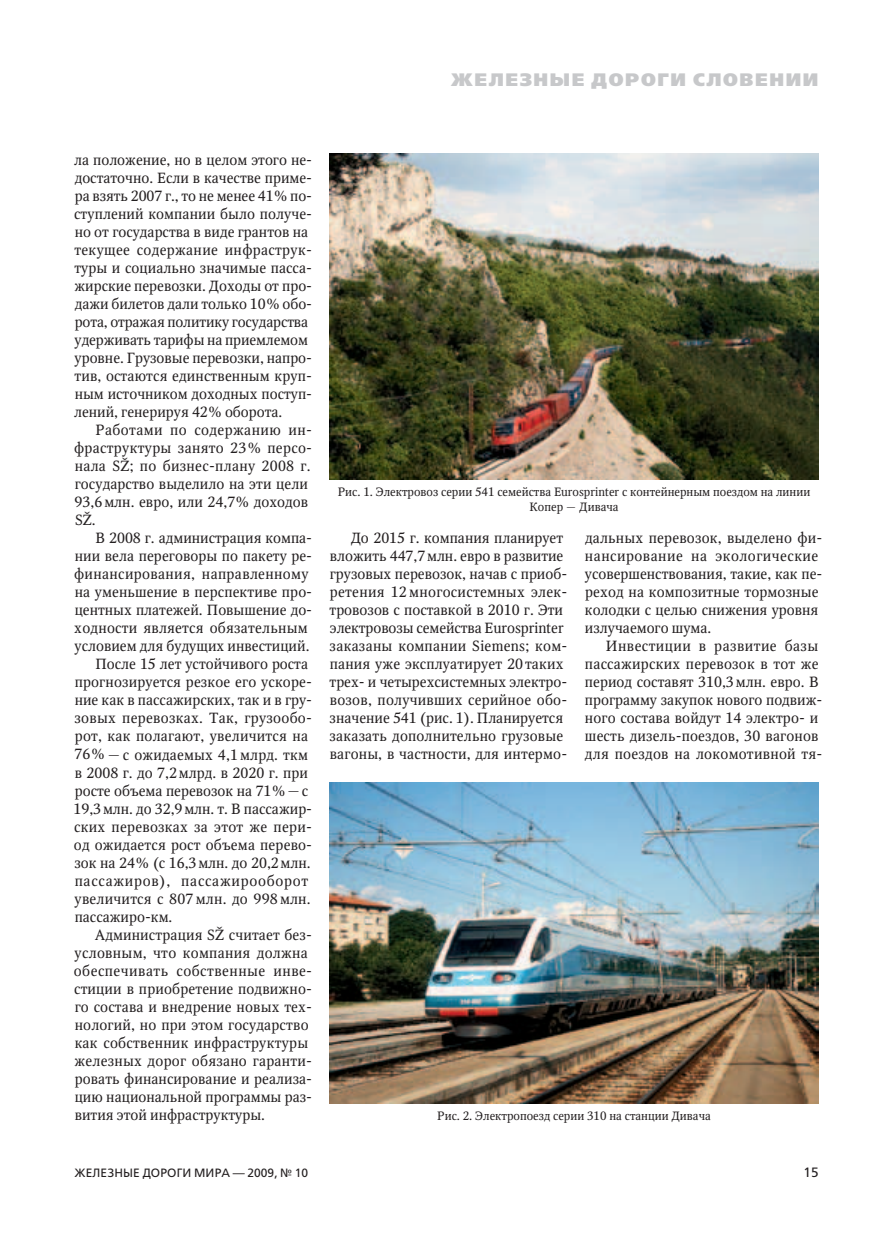
<style>
.page{position:relative;width:893px;height:1234px;background:#fff}
.page>*{position:absolute;margin:0;border:0;box-sizing:border-box;transform-origin:0 0}
.t1{font:800 18px "Free Set";letter-spacing:.09em;color:#c7c8ca}
.t2{font:14.7px/18px "Octava";letter-spacing:.01em;color:#231f20}
.t3{font:14.7px "Octava";letter-spacing:.03em;color:#231f20}
.t4{font:14.7px "Octava";letter-spacing:.05em;color:#231f20}
.t5{font:13.5px "Free Set";color:#231f20}
.t6{font:12px/15px "Octava";color:#231f20;text-align:center}
.t7{font:12px "Free Set";letter-spacing:.01em;color:#231f20}
</style>
<div class="page">
<img style="left:330px;top:153px;width:489px;height:326px">
<img style="left:330px;top:782px;width:489px;height:320px">
<p class="t1" style="left:451px;top:68px;width:369px">Железные дороги Словении</p>
<p class="t2" style="left:74px;top:151px;width:240px">ла положение, но в целом этого не&shy;достаточно. Если в качестве приме&shy;ра взять 2007 г., то не менее 41% по&shy;ступлений компании было получе&shy;но от государства в виде грантов на текущее содержание инфраструк&shy;туры и социально значимые пасса&shy;жирские перевозки. Доходы от про&shy;дажи билетов дали только 10% обо&shy;рота, отражая политику государства удерживать тарифы на приемлемом уровне. Грузовые перевозки, напро&shy;тив, остаются единственным круп&shy;ным источником доходных поступ&shy;лений, генерируя 42% оборота.</p>
<p class="t2" style="left:74px;top:421px;width:240px;text-indent:21px">Работами по содержанию ин&shy;фраструктуры занято 23% персо&shy;нала SŽ; по бизнес-плану 2008 г. государство выделило на эти цели<br>93,6млн. евро, или 24,7% доходов<br>SŽ.</p>
<p class="t2" style="left:96px;top:529px;width:218px">В 2008 г. администрация компа-</p>
<p class="t2" style="left:75px;top:547px;width:239px">нии вела переговоры по пакету ре-</p>
<p class="t2" style="left:74px;top:565px;width:236px">финансирования, направленному</p>
<p class="t2" style="left:75px;top:583px;width:239px">на уменьшение в перспективе про-</p>
<p class="t2" style="left:75px;top:601px;width:239px">центных платежей. Повышение до-</p>
<p class="t2" style="left:74px;top:619px;width:235px">ходности является обязательным</p>
<p class="t2" style="left:75px;top:637px;width:236px">условием для будущих инвестиций.</p>
<p class="t2" style="left:96px;top:655px;width:214px">После 15 лет устойчивого роста</p>
<p class="t2" style="left:75px;top:673px;width:239px">прогнозируется резкое его ускоре-</p>
<p class="t2" style="left:75px;top:691px;width:239px">ние как в пассажирских, так и в гру-</p>
<p class="t2" style="left:74px;top:709px;width:239px">зовых перевозках. Так, грузообо-</p>
<p class="t2" style="left:75px;top:727px;width:235px">рот, как полагают, увеличится на</p>
<p class="t2" style="left:74px;top:745px;width:235px">76% — с ожидаемых 4,1млрд. ткм</p>
<p class="t2" style="left:75px;top:763px;width:235px">в 2008 г. до 7,2млрд. в 2020 г. при</p>
<p class="t2" style="left:75px;top:781px;width:235px">росте объема перевозок на 71%—с</p>
<p class="t2" style="left:74px;top:799px;width:240px">19,3млн. до 32,9млн. т. В пассажир-</p>
<p class="t2" style="left:74px;top:817px;width:240px">ских перевозках за этот же пери-</p>
<p class="t2" style="left:74px;top:835px;width:240px">од ожидается рост объема перево-</p>
<p class="t2" style="left:75px;top:853px;width:238px">зок на 24% (с 16,3млн. до 20,2млн.</p>
<p class="t4" style="left:75px;top:871px;width:235px">пассажиров), пассажирооборот</p>
<p class="t2" style="left:75px;top:889px;width:238px">увеличится с 807млн. до 998млн.</p>
<p class="t2" style="left:75px;top:907px;width:99px">пассажиро-км.</p>
<p class="t2" style="left:95px;top:925px;width:219px">Администрация SŽ считает без-</p>
<p class="t2" style="left:75px;top:943px;width:235px">условным, что компания должна</p>
<p class="t3" style="left:74px;top:961px;width:240px">обеспечивать собственные инве-</p>
<p class="t2" style="left:74px;top:979px;width:240px">стиции в приобретение подвижно-</p>
<p class="t2" style="left:75px;top:997px;width:239px">го состава и внедрение новых тех-</p>
<p class="t2" style="left:75px;top:1015px;width:235px">нологий, но при этом государство</p>
<p class="t2" style="left:75px;top:1033px;width:235px">как собственник инфраструктуры</p>
<p class="t2" style="left:74px;top:1051px;width:239px">железных дорог обязано гаранти-</p>
<p class="t2" style="left:75px;top:1069px;width:239px">ровать финансирование и реализа-</p>
<p class="t2" style="left:75px;top:1087px;width:239px">цию национальной программы раз-</p>
<p class="t2" style="left:75px;top:1105px;width:192px">вития этой инфраструктуры.</p>
<p class="t6" style="left:338px;top:484px;width:474px">Рис. 1. Электровоз серии 541 семейства Eurosprinter с контейнерным поездом на линии<br>Копер — Дивача</p>
<p class="t2" style="left:330px;top:529px;width:239px;text-indent:21px">До 2015 г. компания планирует вложить 447,7млн. евро в развитие грузовых перевозок, начав с приоб&shy;ретения 12многосистемных элек&shy;тровозов с поставкой в 2010 г. Эти электровозы семейства Eurosprinter заказаны компании Siemens; ком&shy;пания уже эксплуатирует 20 таких трех- и четырехсистемных электро&shy;возов, получивших серийное обо&shy;значение 541 (рис. 1). Планируется заказать дополнительно грузовые вагоны, в частности, для интермо-</p>
<p class="t2" style="left:585px;top:529px;width:239px">дальных перевозок, выделено фи&shy;нансирование на экологические усовершенствования, такие, как пе&shy;реход на композитные тормозные колодки с целью снижения уровня излучаемого шума.</p>
<p class="t2" style="left:585px;top:637px;width:239px;text-indent:21px">Инвестиции в развитие базы пассажирских перевозок в тот же период составят 310,3млн. евро. В программу закупок нового подвиж&shy;ного состава войдут 14 электро- и шесть дизель-поездов, 30 вагонов для поездов на локомотивной тя-</p>
<p class="t6" style="left:437px;top:1108px;width:275px">Рис. 2. Электропоезд серии 310 на станции Дивача</p>
<p class="t7" style="left:74px;top:1165px;width:235px">Железные дороги мира — 2009, № 10</p>
<p class="t5" style="left:804px;top:1163px;width:17px">15</p>
</div>
